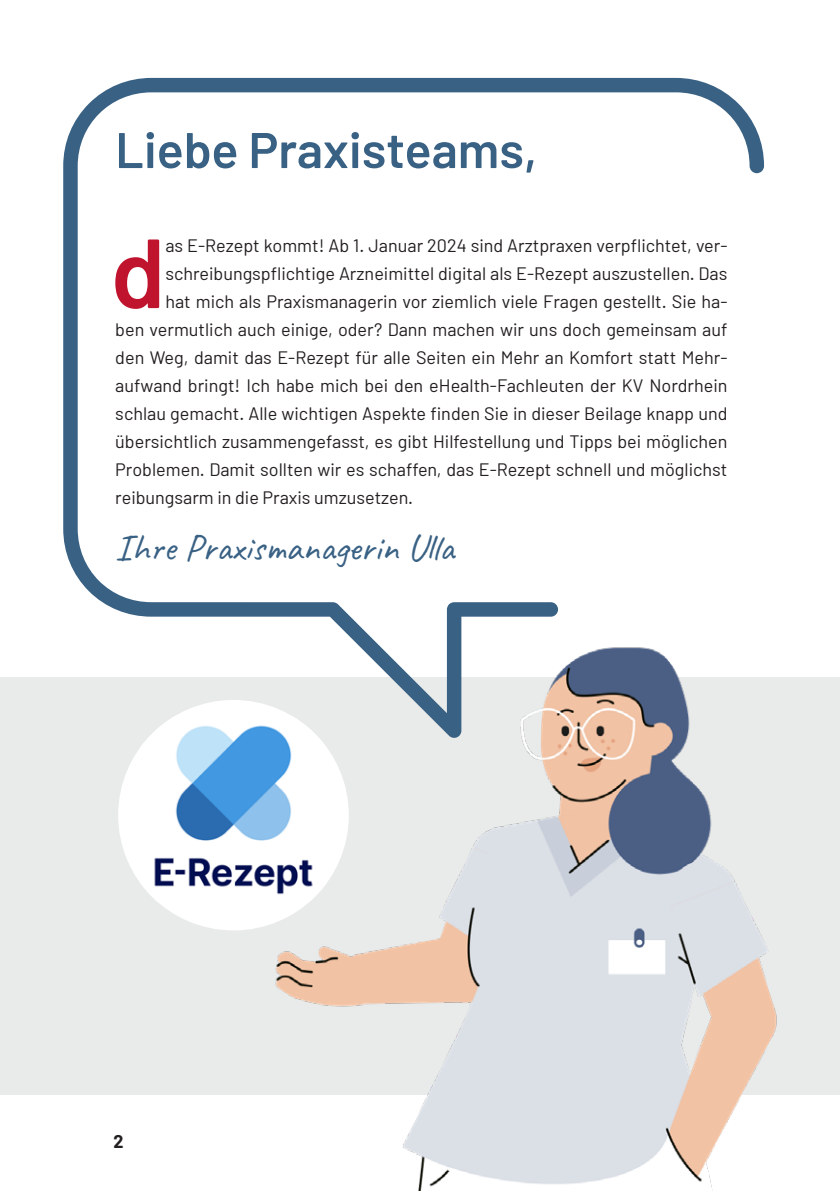
<style>
.page{position:relative;width:840px;height:1191px;background:#fff}
.page>*{position:absolute;margin:0;border:0;box-sizing:border-box;transform-origin:0 0}
.KVNO_P_Initial{font:600 98px "Barlow";color:#c0142e}
.KVNO_H1{font:600 50px "Barlow";color:#396184}
.KVNO_p{font:38px "Caveat";color:#396184}
.KVNO_P_Initial-2{font:18px "Barlow";color:#231f20}
.t1{font:700 18px "Barlow";color:#231f20}
</style>
<div class="page">
<div style="left:0;top:677px;width:839px;height:417px;background:#e9eaea"></div>
<img style="left:43px;top:738px;width:771px;height:453px">
<svg style="left:63px;top:78px;width:700px;height:660px"></svg>
<div style="left:118px;top:700px;width:230px;height:230px;background:#fff;border-radius:50%"></div>
<img style="left:140px;top:716px;width:187px;height:187px">
<p class="KVNO_H1" style="left:115px;top:119px;width:423px">Liebe Praxisteams,</p>
<p class="KVNO_P_Initial" style="left:111px;top:212px;width:55px">d</p>
<p class="KVNO_P_Initial-2" style="left:165px;top:234px;width:563px">as E-Rezept kommt! Ab 1. Januar 2024 sind Arztpraxen verpflichtet, ver-</p>
<p class="KVNO_P_Initial-2" style="left:165px;top:262px;width:563px">schreibungspflichtige Arzneimittel digital als E-Rezept auszustellen. Das</p>
<p class="KVNO_P_Initial-2" style="left:165px;top:290px;width:563px">hat mich als Praxismanagerin vor ziemlich viele Fragen gestellt. Sie ha-</p>
<p class="KVNO_P_Initial-2" style="left:115px;top:318px;width:613px">ben vermutlich auch einige, oder? Dann machen wir uns doch gemeinsam auf</p>
<p class="KVNO_P_Initial-2" style="left:115px;top:346px;width:613px">den Weg, damit das E-Rezept für alle Seiten ein Mehr an Komfort statt Mehr-</p>
<p class="KVNO_P_Initial-2" style="left:115px;top:374px;width:613px">aufwand bringt! Ich habe mich bei den eHealth-Fachleuten der KV Nordrhein</p>
<p class="KVNO_P_Initial-2" style="left:115px;top:402px;width:613px">schlau gemacht. Alle wichtigen Aspekte finden Sie in dieser Beilage knapp und</p>
<p class="KVNO_P_Initial-2" style="left:115px;top:430px;width:613px">übersichtlich zusammengefasst, es gibt Hilfestellung und Tipps bei möglichen</p>
<p class="KVNO_P_Initial-2" style="left:115px;top:458px;width:613px">Problemen. Damit sollten wir es schaffen, das E-Rezept schnell und möglichst</p>
<p class="KVNO_P_Initial-2" style="left:115px;top:486px;width:299px">reibungsarm in die Praxis umzusetzen.</p>
<p class="KVNO_p" style="left:115px;top:524px;width:341px">Ihre Praxismanagerin Ulla</p>
<p class="t1" style="left:113px;top:1130px;width:12px">2</p>
</div>
